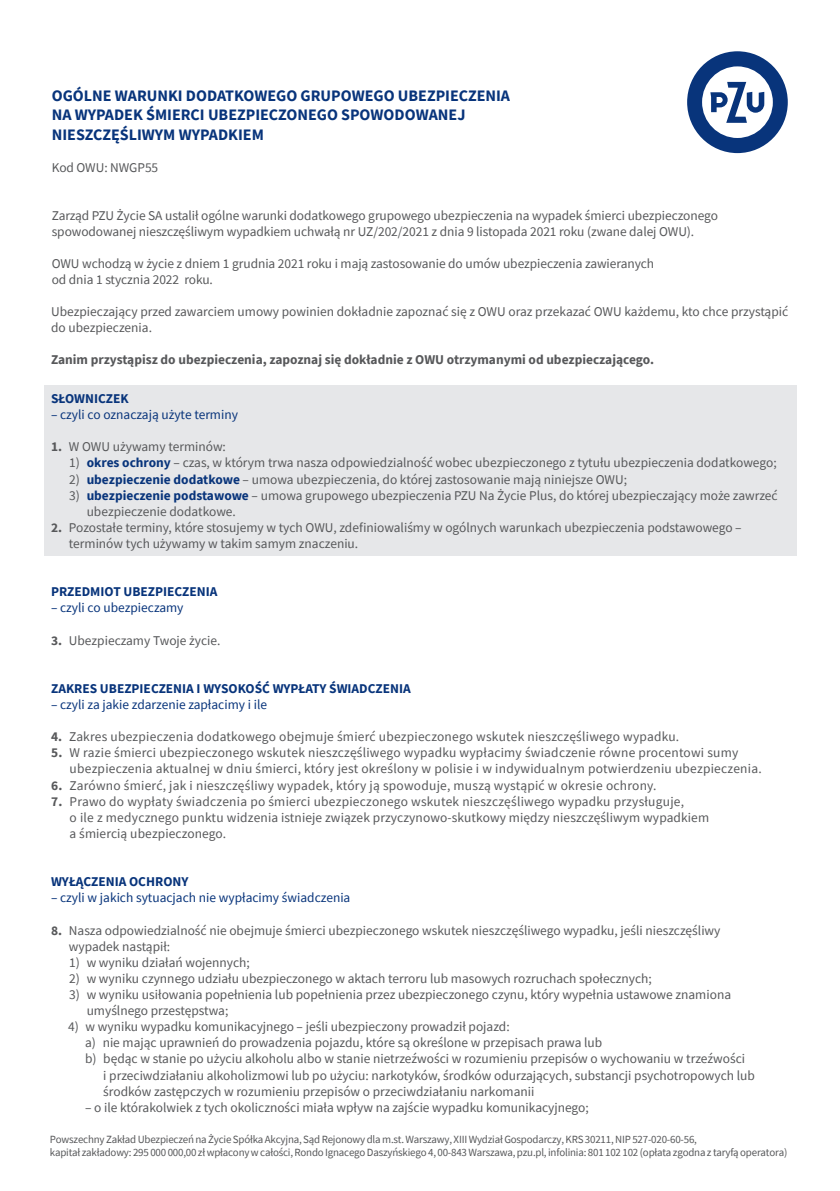
<style>
.page{position:relative;width:840px;height:1191px;background:#fff}
.page>*{position:absolute;margin:0;border:0;box-sizing:border-box;transform-origin:0 0}
.t1{font:700 16px/19.2px "Source Sans Pro";color:#08347b}
._1_Treść_normal_I_st{font:13.4px/16.2px "Source Sans Pro";letter-spacing:.01em;color:#57585a}
._4_III_st_pod_1_cyfr{font:13.4px/16px "Source Sans Pro";letter-spacing:-.005em;color:#57585a}
._2_II_st_1cyfra_pod{font:13.4px/16.2px "Source Sans Pro";color:#57585a}
._01_DZIAL_rozwinięci{font:13.4px "Source Sans Pro";color:#08347b}
._01_ROZDZIAŁ{font:700 13.4px "Source Sans Pro";color:#08347b}
._1_Treść_normal_I_st-2{font:700 13.4px "Source Sans Pro";color:#57585a}
.t2{font:11px/13px "Source Sans Pro";letter-spacing:-.02em;color:#57585a}
.s1{font-weight:700}
.s2{font-weight:700;color:#08347b}
</style>
<div class="page">
<svg style="left:687px;top:51px;width:100px;height:102px"></svg>
<div style="left:44px;top:386px;width:751px;height:170px;background:#e6e7e9"></div>
<p class="t1" style="left:52px;top:86px;width:459px">OGÓLNE WARUNKI DODATKOWEGO GRUPOWEGO UBEZPIECZENIA<br>NA WYPADEK ŚMIERCI UBEZPIECZONEGO SPOWODOWANEJ<br>NIESZCZĘŚLIWYM WYPADKIEM</p>
<p class="_4_III_st_pod_1_cyfr" style="left:52px;top:159px;width:108px">Kod OWU: NWGP55</p>
<p class="_4_III_st_pod_1_cyfr" style="left:52px;top:207px;width:667px">Zarząd PZU Życie SA ustalił ogólne warunki dodatkowego grupowego ubezpieczenia na wypadek śmierci ubezpieczonego spowodowanej nieszczęśliwym wypadkiem uchwałą nr UZ/202/2021 z dnia 9 listopada 2021 roku (zwane dalej OWU).</p>
<p class="_4_III_st_pod_1_cyfr" style="left:52px;top:255px;width:603px">OWU wchodzą w życie z dniem 1 grudnia 2021 roku i mają zastosowanie do umów ubezpieczenia zawieranych od dnia 1 stycznia 2022 roku.</p>
<p class="_1_Treść_normal_I_st" style="left:51px;top:304px;width:738px">Ubezpieczający przed zawarciem umowy powinien dokładnie zapoznać się z OWU oraz przekazać OWU każdemu, kto chce przystąpić do ubezpieczenia.</p>
<p class="_1_Treść_normal_I_st-2" style="left:51px;top:351px;width:604px">Zanim przystąpisz do ubezpieczenia, zapoznaj się dokładnie z OWU otrzymanymi od ubezpieczającego.</p>
<p class="_01_ROZDZIAŁ" style="left:51px;top:389px;width:79px">SŁOWNICZEK</p>
<p class="_01_DZIAL_rozwinięci" style="left:51px;top:406px;width:188px">– czyli co oznaczają użyte terminy</p>
<p class="_1_Treść_normal_I_st" style="left:51px;top:439px;width:176px"><span class="s1">1.</span> W OWU używamy terminów:</p>
<p class="_2_II_st_1cyfra_pod" style="left:69px;top:455px;width:708px">1) <span class="s2">okres ochrony</span> – czas, w którym trwa nasza odpowiedzialność wobec ubezpieczonego z tytułu ubezpieczenia dodatkowego;</p>
<p class="_2_II_st_1cyfra_pod" style="left:69px;top:471px;width:559px">2) <span class="s2">ubezpieczenie dodatkowe</span> – umowa ubezpieczenia, do której zastosowanie mają niniejsze OWU;</p>
<p class="_2_II_st_1cyfra_pod" style="left:87px;top:487px;width:692px;text-indent:-17px">3) <span class="s2">ubezpieczenie podstawowe</span> – umowa grupowego ubezpieczenia PZU Na Życie Plus, do której ubezpieczający może zawrzeć ubezpieczenie dodatkowe.</p>
<p class="_1_Treść_normal_I_st" style="left:69px;top:519px;width:674px;text-indent:-18px"><span class="s1">2.</span> Pozostałe terminy, które stosujemy w tych OWU, zdefiniowaliśmy w ogólnych warunkach ubezpieczenia podstawowego – terminów tych używamy w takim samym znaczeniu.</p>
<p class="_01_ROZDZIAŁ" style="left:51px;top:583px;width:168px">PRZEDMIOT UBEZPIECZENIA</p>
<p class="_01_DZIAL_rozwinięci" style="left:51px;top:599px;width:134px">– czyli co ubezpieczamy</p>
<p class="_1_Treść_normal_I_st" style="left:51px;top:632px;width:171px"><span class="s1">3.</span> Ubezpieczamy Twoje życie.</p>
<p class="_01_ROZDZIAŁ" style="left:51px;top:679px;width:361px">ZAKRES UBEZPIECZENIA I WYSOKOŚĆ WYPŁATY ŚWIADCZENIA</p>
<p class="_01_DZIAL_rozwinięci" style="left:51px;top:696px;width:217px">– czyli za jakie zdarzenie zapłacimy i ile</p>
<p class="_1_Treść_normal_I_st" style="left:51px;top:728px;width:629px"><span class="s1">4.</span> Zakres ubezpieczenia dodatkowego obejmuje śmierć ubezpieczonego wskutek nieszczęśliwego wypadku.</p>
<p class="_1_Treść_normal_I_st" style="left:70px;top:744px;width:693px;text-indent:-19px"><span class="s1">5.</span> W razie śmierci ubezpieczonego wskutek nieszczęśliwego wypadku wypłacimy świadczenie równe procentowi sumy ubezpieczenia aktualnej w dniu śmierci, który jest określony w polisie i w indywidualnym potwierdzeniu ubezpieczenia.</p>
<p class="_1_Treść_normal_I_st" style="left:51px;top:777px;width:606px"><span class="s1">6.</span> Zarówno śmierć, jak i nieszczęśliwy wypadek, który ją spowoduje, muszą wystąpić w okresie ochrony.</p>
<p class="_1_Treść_normal_I_st" style="left:70px;top:793px;width:640px;text-indent:-19px"><span class="s1">7.</span> Prawo do wypłaty świadczenia po śmierci ubezpieczonego wskutek nieszczęśliwego wypadku przysługuje,<br>o ile z medycznego punktu widzenia istnieje związek przyczynowo-skutkowy między nieszczęśliwym wypadkiem a śmiercią ubezpieczonego.</p>
<p class="_01_ROZDZIAŁ" style="left:51px;top:872px;width:139px">WYŁĄCZENIA OCHRONY</p>
<p class="_01_DZIAL_rozwinięci" style="left:51px;top:889px;width:300px">– czyli w jakich sytuacjach nie wypłacimy świadczenia</p>
<p class="_1_Treść_normal_I_st" style="left:69px;top:922px;width:652px;text-indent:-18px"><span class="s1">8.</span> Nasza odpowiedzialność nie obejmuje śmierci ubezpieczonego wskutek nieszczęśliwego wypadku, jeśli nieszczęśliwy wypadek nastąpił:</p>
<p class="_2_II_st_1cyfra_pod" style="left:69px;top:954px;width:182px">1) w wyniku działań wojennych;</p>
<p class="_2_II_st_1cyfra_pod" style="left:69px;top:970px;width:584px">2) w wyniku czynnego udziału ubezpieczonego w aktach terroru lub masowych rozruchach społecznych;</p>
<p class="_2_II_st_1cyfra_pod" style="left:87px;top:986px;width:645px;text-indent:-17px">3) w wyniku usiłowania popełnienia lub popełnienia przez ubezpieczonego czynu, który wypełnia ustawowe znamiona umyślnego przestępstwa;</p>
<p class="_2_II_st_1cyfra_pod" style="left:68px;top:1018px;width:443px">4) w wyniku wypadku komunikacyjnego – jeśli ubezpieczony prowadził pojazd:</p>
<p class="_4_III_st_pod_1_cyfr" style="left:85px;top:1034px;width:518px">a) nie mając uprawnień do prowadzenia pojazdu, które są określone w przepisach prawa lub</p>
<p class="_4_III_st_pod_1_cyfr" style="left:103px;top:1050px;width:652px;text-indent:-18px">b) będąc w stanie po użyciu alkoholu albo w stanie nietrzeźwości w rozumieniu przepisów o wychowaniu w trzeźwości<br>i przeciwdziałaniu alkoholizmowi lub po użyciu: narkotyków, środków odurzających, substancji psychotropowych lub środków zastępczych w rozumieniu przepisów o przeciwdziałaniu narkomanii</p>
<p class="_4_III_st_pod_1_cyfr" style="left:85px;top:1099px;width:505px">– o ile którakolwiek z tych okoliczności miała wpływ na zajście wypadku komunikacyjnego;</p>
<p class="t2" style="left:50px;top:1133px;width:738px">Powszechny Zakład Ubezpieczeń na Życie Spółka Akcyjna, Sąd Rejonowy dla m.st. Warszawy, XIII Wydział Gospodarczy, KRS 30211, NIP 527-020-60-56,<br>kapitał zakładowy: 295 000 000,00 zł wpłacony w całości, Rondo Ignacego Daszyńskiego 4, 00-843 Warszawa, pzu.pl, infolinia: 801 102 102 (opłata zgodna z taryfą operatora)</p>
</div>
